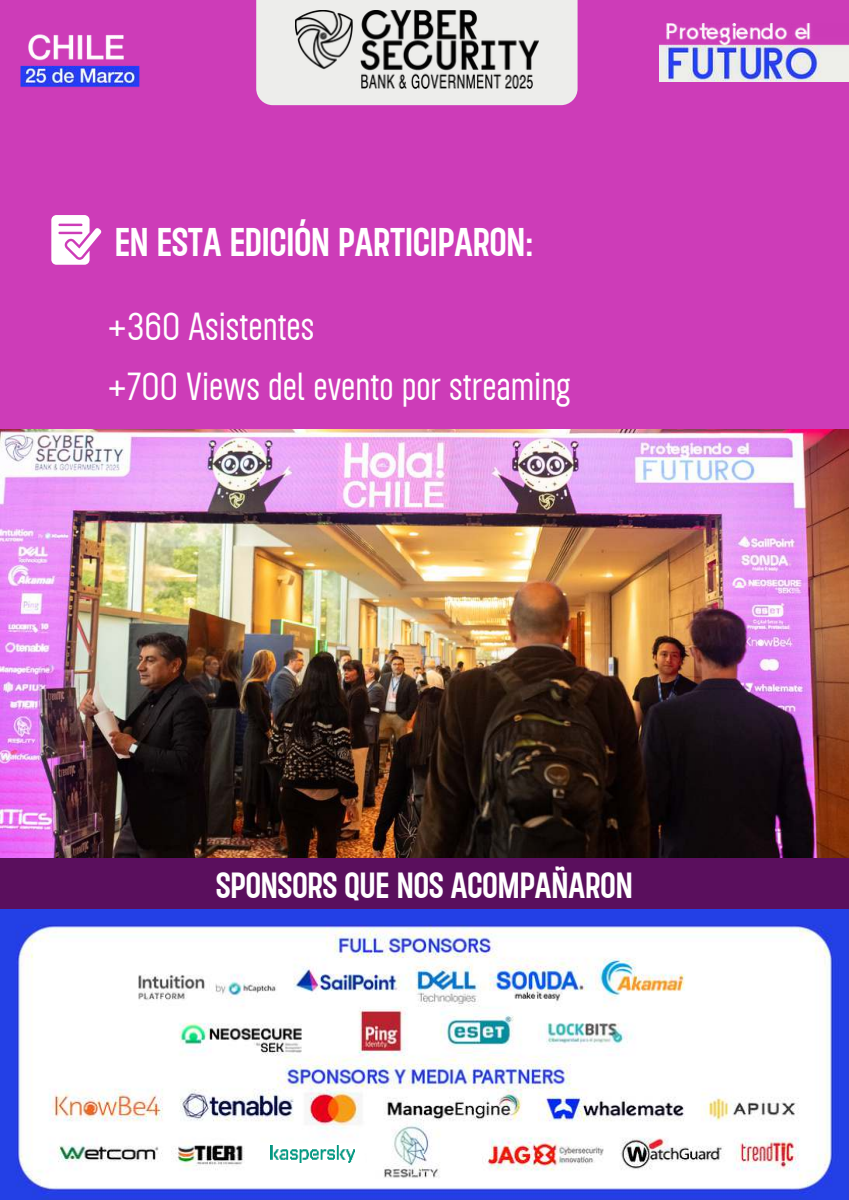
<style>
.page{position:relative;width:849px;height:1200px;background:#cd3cb8}
.page>*{position:absolute;margin:0;border:0;box-sizing:border-box;transform-origin:0 0}
.t1{font:300 42.8px/59.8px "Roundkey";color:#fff}
.t2{font:500 42.8px "Roundkey";color:#fff}
.t3{font:500 38.8px "Roundkey";color:#fff}
</style>
<div class="page">
<svg style="left:51px;top:215px;width:51px;height:49px"></svg>
<div style="left:256px;top:0;width:321px;height:105px;background:#ededeb"></div>
<img style="left:296px;top:11px;width:243px;height:78px">
<img style="left:20px;top:34px;width:120px;height:54px">
<img style="left:660px;top:23px;width:189px;height:59px">
<img style="left:0;top:430px;width:849px;height:429px">
<div style="left:0;top:859px;width:849px;height:55px;background:#5a0f5d"></div>
<img style="left:0;top:909px;width:849px;height:291px">
<div style="left:251px;top:1144px;width:113px;height:36px;background:#fff"></div>
<img style="left:271px;top:1146px;width:84px;height:16px">
<p class="t2" style="left:115px;top:219px;width:420px">EN ESTA EDICIÓN PARTICIPARON:</p>
<p class="t1" style="left:107px;top:296px;width:465px">+360 Asistentes<br>+700 Views del evento por streaming</p>
<p class="t3" style="left:216px;top:865px;width:418px">SPONSORS QUE NOS ACOMPAÑARON</p>
</div>
